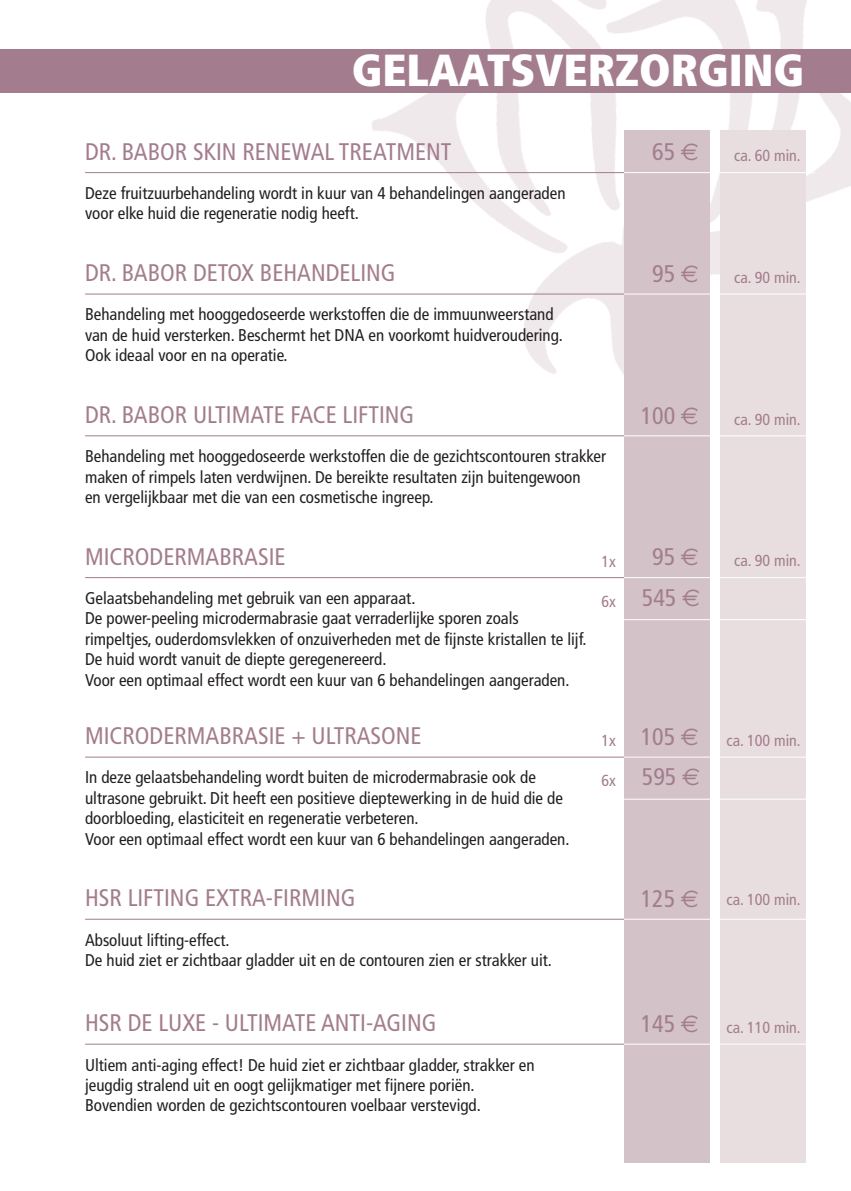
<style>
.page{position:relative;width:851px;height:1191px;background:#fff}
.page>*{position:absolute;margin:0;border:0;box-sizing:border-box;transform-origin:0 0}
.t1{font:900 condensed 44.8px "Frutiger";color:#fff}
.t2{font:condensed 24px "Frutiger";color:#a37d8d}
.t3{font:condensed 17px/20.4px "Frutiger";color:#231f20}
.t4{font:condensed 16px "Frutiger";color:#a37d8d}
.s1{font-family:"Euro Sans";font-stretch:normal}
.s2{font-size:16px}
.s3{font-size:24px}
.s4{font-family:"Euro Sans";font-stretch:normal;font-size:24px}
</style>
<div class="page">
<img style="left:231px;top:0;width:619px;height:411px">
<div style="left:624px;top:130px;width:85px;height:1032px;background:#d3c2c7"></div>
<div style="left:720px;top:130px;width:85px;height:1032px;background:#e8dee0"></div>
<hr style="left:85px;top:293px;width:539px;height:1px;background:#a37d8d">
<hr style="left:624px;top:293px;width:190px;height:1px;background:#fff">
<hr style="left:85px;top:172px;width:539px;height:1px;background:#a37d8d">
<hr style="left:624px;top:172px;width:190px;height:1px;background:#fff">
<hr style="left:85px;top:435px;width:539px;height:1px;background:#a37d8d">
<hr style="left:624px;top:435px;width:190px;height:1px;background:#fff">
<hr style="left:85px;top:577px;width:539px;height:1px;background:#a37d8d">
<hr style="left:624px;top:577px;width:190px;height:1px;background:#fff">
<hr style="left:624px;top:619px;width:190px;height:1px;background:#fff">
<hr style="left:85px;top:918px;width:539px;height:1px;background:#a37d8d">
<hr style="left:624px;top:918px;width:190px;height:1px;background:#fff">
<hr style="left:85px;top:1043px;width:539px;height:1px;background:#a37d8d">
<hr style="left:624px;top:1043px;width:190px;height:1px;background:#fff">
<div style="left:0;top:49px;width:850px;height:44px;background:#a37d8d"></div>
<hr style="left:85px;top:756px;width:539px;height:1px;background:#a37d8d">
<hr style="left:624px;top:756px;width:190px;height:1px;background:#fff">
<hr style="left:624px;top:798px;width:190px;height:1px;background:#fff">
<h1 class="t1" style="left:352px;top:52px;width:454px">GELAATSVERZORGING</h1>
<h2 class="t2" style="left:85px;top:142px;width:368px">DR. BABOR SKIN RENEWAL TREATMENT</h2>
<p class="t3" style="left:85px;top:184px;width:482px">Deze fruitzuurbehandeling wordt in kuur van 4 behandelingen aangeraden voor elke huid die regeneratie nodig heeft.</p>
<h2 class="t2" style="left:85px;top:263px;width:312px">DR. BABOR DETOX BEHANDELING</h2>
<p class="t3" style="left:85px;top:306px;width:479px">Behandeling met hooggedoseerde werkstoffen die de immuunweerstand van de huid versterken. Beschermt het DNA en voorkomt huidveroudering.<br>Ook ideaal voor en na operatie.</p>
<h2 class="t2" style="left:85px;top:405px;width:330px">DR. BABOR ULTIMATE FACE LIFTING</h2>
<p class="t3" style="left:85px;top:447px;width:522px">Behandeling met hooggedoseerde werkstoffen die de gezichtscontouren strakker maken of rimpels laten verdwijnen. De bereikte resultaten zijn buitengewoon<br>en vergelijkbaar met die van een cosmetische ingreep.</p>
<h2 class="t2" style="left:652px;top:142px;width:48px">65 <span class="s1">€</span></h2>
<p class="t4" style="left:734px;top:149px;width:68px">ca. 60 min.</p>
<h2 class="t2" style="left:652px;top:264px;width:48px">95 <span class="s1">€</span></h2>
<p class="t4" style="left:734px;top:271px;width:68px">ca. 90 min.</p>
<h2 class="t2" style="left:640px;top:406px;width:60px">100 <span class="s1">€</span></h2>
<p class="t4" style="left:734px;top:412px;width:68px">ca. 90 min.</p>
<h2 class="t2" style="left:85px;top:547px;width:202px">MICRODERMABRASIE</h2>
<p class="t3" style="left:85px;top:589px;width:503px">Gelaatsbehandeling met gebruik van een apparaat.<br>De power-peeling microdermabrasie gaat verraderlijke sporen zoals rimpeltjes, ouderdomsvlekken of onzuiverheden met de fijnste kristallen te lijf.<br>De huid wordt vanuit de diepte geregenereerd.<br>Voor een optimaal effect wordt een kuur van 6 behandelingen aangeraden.</p>
<h2 class="t2" style="left:85px;top:726px;width:338px">MICRODERMABRASIE + ULTRASONE</h2>
<p class="t3" style="left:85px;top:768px;width:486px">In deze gelaatsbehandeling wordt buiten de microdermabrasie ook de ultrasone gebruikt. Dit heeft een positieve dieptewerking in de huid die de doorbloeding, elasticiteit en regeneratie verbeteren.<br>Voor een optimaal effect wordt een kuur van 6 behandelingen aangeraden.</p>
<h2 class="t2" style="left:85px;top:888px;width:272px">HSR LIFTING EXTRA-FIRMING</h2>
<p class="t3" style="left:85px;top:931px;width:468px">Absoluut lifting-effect.<br>De huid ziet er zichtbaar gladder uit en de contouren zien er strakker uit.</p>
<h2 class="t2" style="left:652px;top:547px;width:48px">95 <span class="s1">€</span></h2>
<p class="t4" style="left:734px;top:554px;width:68px">ca. 90 min.</p>
<p class="t4" style="left:601px;top:555px;width:16px">1x</p>
<h2 class="t2" style="left:601px;top:587px;width:100px"><span class="s2">6x</span> 545 <span class="s1">€</span></h2>
<p class="t4" style="left:601px;top:734px;width:201px">1x <span class="s3">105</span> <span class="s4">€</span> ca. 100 min.</p>
<h2 class="t2" style="left:601px;top:767px;width:100px"><span class="s2">6x</span> 595 <span class="s1">€</span></h2>
<p class="t4" style="left:640px;top:892px;width:162px"><span class="s3">125</span> <span class="s4">€</span> ca. 100 min.</p>
<h2 class="t2" style="left:85px;top:1013px;width:353px">HSR DE LUXE - ULTIMATE ANTI-AGING</h2>
<p class="t3" style="left:85px;top:1055px;width:451px">Ultiem anti-aging effect! De huid ziet er zichtbaar gladder, strakker en jeugdig stralend uit en oogt gelijkmatiger met fijnere poriën.<br>Bovendien worden de gezichtscontouren voelbaar verstevigd.</p>
<p class="t4" style="left:640px;top:1021px;width:162px"><span class="s3">145</span> <span class="s4">€</span> ca. 110 min.</p>
</div>
